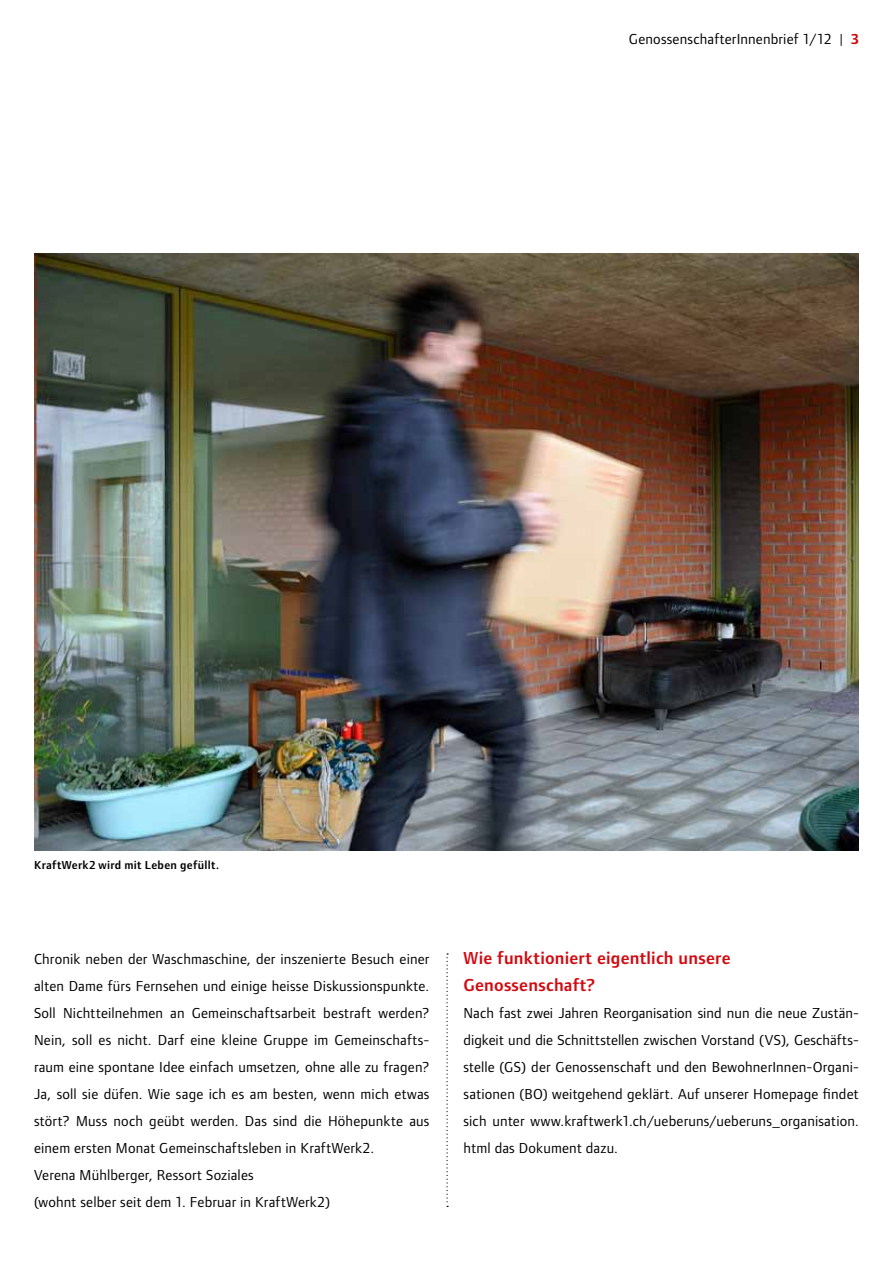
<style>
.page{position:relative;width:893px;height:1263px;background:#fff}
.page>*{position:absolute;margin:0;border:0;box-sizing:border-box;transform-origin:0 0}
.t1{font:600 18px/27px "Foundry Form Sans";letter-spacing:.01em;color:#d20a11}
.t2{font:15px/27px "Foundry Form Sans";letter-spacing:.015em;color:#000;text-align:justify}
.t3{font:600 12px "Foundry Form Sans";letter-spacing:.025em;color:#000}
.s1{font-weight:700;color:#d20a11}
</style>
<div class="page">
<img style="left:34px;top:253px;width:825px;height:597px">
<svg style="left:446px;top:953px;width:2px;height:254px"></svg>
<p class="t2" style="left:629px;top:25px;width:231px">GenossenschafterInnenbrief 1/12 | <span class="s1">3</span></p>
<p class="t3" style="left:34px;top:858px;width:187px">KraftWerk2 wird mit Leben gefüllt.</p>
<p class="t2" style="left:34px;top:946px;width:397px;text-align:left">Chronik neben der Waschmaschine, der inszenierte Besuch einer alten Dame fürs Fernsehen und einige heisse Diskussionspunkte.<br>Soll Nichtteilnehmen an Gemeinschaftsarbeit bestraft werden?<br>Nein, soll es nicht. Darf eine kleine Gruppe im Gemeinschafts&shy;raum eine spontane Idee einfach umsetzen, ohne alle zu fragen?<br>Ja, soll sie düfen. Wie sage ich es am besten, wenn mich etwas stört? Muss noch geübt werden. Das sind die Höhepunkte aus einem ersten Monat Gemeinschaftsleben in KraftWerk2.<br>Verena Mühlberger, Ressort Soziales<br>(wohnt selber seit dem 1. Februar in KraftWerk2)</p>
<p class="t1" style="left:463px;top:945px;width:269px">Wie funktioniert eigentlich unsere<br>Genossenschaft?</p>
<p class="t2" style="left:463px;top:1000px;width:397px">Nach fast zwei Jahren Reorganisation sind nun die neue Zustän&shy;digkeit und die Schnittstellen zwischen Vorstand (VS), Geschäfts&shy;stelle (GS) der Genossenschaft und den BewohnerInnen-Organi&shy;sationen (BO) weitgehend geklärt. Auf unserer Homepage findet sich unter www.kraftwerk1.ch/ueberuns/ueberuns_organisation. html das Dokument dazu.</p>
</div>
